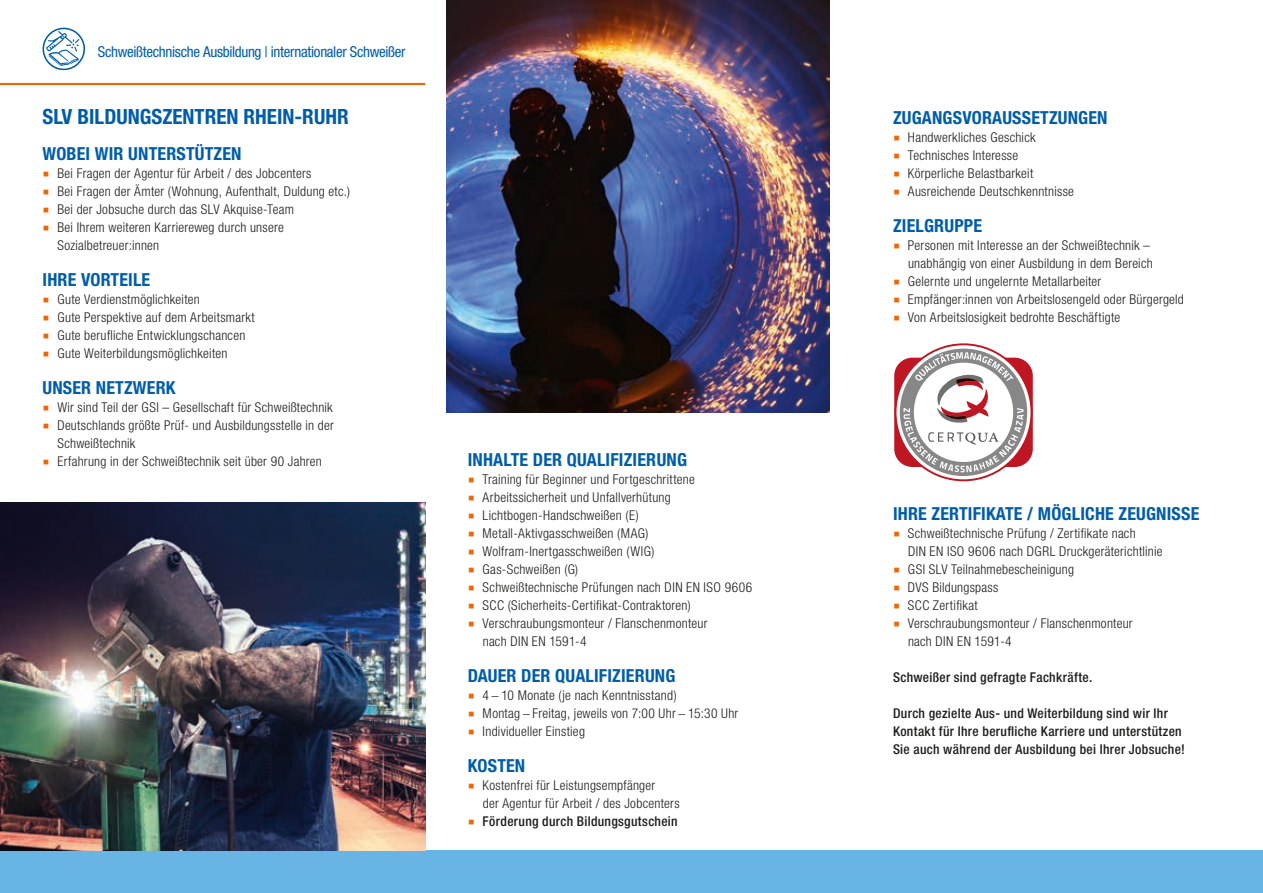
<style>
.page{position:relative;width:1263px;height:893px;background:#fff}
.page>*{position:absolute;margin:0;border:0;box-sizing:border-box;transform-origin:0 0}
.t1{font:700 condensed 21px "Helvetica Neue LT Std";color:#005da9}
.t2{font:700 condensed 18px "Helvetica Neue LT Std";letter-spacing:.01em;color:#005da9}
.t3{font:condensed 15px "Helvetica Neue LT Std";letter-spacing:-.02em;color:#005da9}
.t4{font:300 condensed 13.5px/18px "Helvetica Neue LT Std";letter-spacing:.02em;color:#1d1d1b}
.t5{font:500 condensed 13.5px/18px "Helvetica Neue LT Std";letter-spacing:.025em;color:#1d1d1b}
.s1{font-family:"Realist Wide";font-stretch:normal;color:#ec6708}
.s2{font-family:"Realist Wide";font-weight:300;font-stretch:normal;color:#ec6708}
</style>
<div class="page">
<div style="left:0;top:850px;width:1263px;height:43px;background:#68b5e5"></div>
<svg style="left:894px;top:343px;width:138px;height:138px"></svg>
<svg style="left:43px;top:28px;width:42px;height:42px"></svg>
<hr style="left:0;top:83px;width:425px;height:2px;background:#ec6708">
<img style="left:446px;top:0;width:383px;height:412px">
<img style="left:0;top:502px;width:425px;height:348px">
<p class="t3" style="left:98px;top:44px;width:309px">Schweißtechnische Ausbildung | internationaler Schweißer</p>
<h1 class="t1" style="left:43px;top:104px;width:308px">SLV BILDUNGSZENTREN RHEIN-RUHR</h1>
<h2 class="t2" style="left:43px;top:143px;width:201px">WOBEI WIR UNTERSTÜTZEN</h2>
<p class="t4" style="left:43px;top:164px;width:270px"><span class="s1">■</span> Bei Fragen der Agentur für Arbeit / des Jobcenters</p>
<p class="t4" style="left:43px;top:182px;width:309px"><span class="s1">■</span> Bei Fragen der Ämter (Wohnung, Aufenthalt, Duldung etc.)</p>
<p class="t4" style="left:43px;top:200px;width:253px"><span class="s1">■</span> Bei der Jobsuche durch das SLV Akquise-Team</p>
<p class="t4" style="left:58px;top:218px;width:228px;text-indent:-15px"><span class="s1">■</span> Bei Ihrem weiteren Karriereweg durch unsere<br>Sozialbetreuer:innen</p>
<h2 class="t2" style="left:43px;top:269px;width:109px">IHRE VORTEILE</h2>
<p class="t4" style="left:43px;top:290px;width:159px"><span class="s1">■</span> Gute Verdienstmöglichkeiten</p>
<p class="t4" style="left:43px;top:308px;width:214px"><span class="s1">■</span> Gute Perspektive auf dem Arbeitsmarkt</p>
<p class="t4" style="left:43px;top:326px;width:204px"><span class="s1">■</span> Gute berufliche Entwicklungschancen</p>
<p class="t4" style="left:43px;top:344px;width:186px"><span class="s1">■</span> Gute Weiterbildungsmöglichkeiten</p>
<h2 class="t2" style="left:43px;top:377px;width:134px">UNSER NETZWERK</h2>
<p class="t4" style="left:43px;top:398px;width:292px"><span class="s1">■</span> Wir sind Teil der GSI – Gesellschaft für Schweißtechnik</p>
<p class="t4" style="left:58px;top:416px;width:278px;text-indent:-15px"><span class="s1">■</span> Deutschlands größte Prüf- und Ausbildungsstelle in der<br>Schweißtechnik</p>
<p class="t4" style="left:43px;top:452px;width:281px"><span class="s1">■</span> Erfahrung in der Schweißtechnik seit über 90 Jahren</p>
<h2 class="t2" style="left:468px;top:449px;width:221px">INHALTE DER QUALIFIZIERUNG</h2>
<p class="t4" style="left:468px;top:470px;width:229px"><span class="s1">■</span> Training für Beginner und Fortgeschrittene</p>
<p class="t4" style="left:468px;top:488px;width:204px"><span class="s1">■</span> Arbeitssicherheit und Unfallverhütung</p>
<p class="t4" style="left:468px;top:506px;width:173px"><span class="s1">■</span> Lichtbogen-Handschweißen (E)</p>
<p class="t4" style="left:468px;top:524px;width:182px"><span class="s1">■</span> Metall-Aktivgasschweißen (MAG)</p>
<p class="t4" style="left:468px;top:542px;width:188px"><span class="s1">■</span> Wolfram-Inertgasschweißen (WIG)</p>
<p class="t4" style="left:468px;top:560px;width:112px"><span class="s1">■</span> Gas-Schweißen (G)</p>
<p class="t4" style="left:468px;top:578px;width:286px"><span class="s1">■</span> Schweißtechnische Prüfungen nach DIN EN ISO 9606</p>
<p class="t4" style="left:468px;top:596px;width:224px"><span class="s1">■</span> SCC (Sicherheits-Certifikat-Contraktoren)</p>
<p class="t4" style="left:483px;top:614px;width:226px;text-indent:-15px"><span class="s1">■</span> Verschraubungsmonteur / Flanschenmonteur nach DIN EN 1591-4</p>
<h2 class="t2" style="left:468px;top:665px;width:209px">DAUER DER QUALIFIZIERUNG</h2>
<p class="t4" style="left:468px;top:686px;width:210px"><span class="s1">■</span> 4 − 10 Monate (je nach Kenntnisstand)</p>
<p class="t4" style="left:468px;top:704px;width:272px"><span class="s1">■</span> Montag − Freitag, jeweils von 7:00 Uhr − 15:30 Uhr</p>
<p class="t4" style="left:468px;top:722px;width:119px"><span class="s1">■</span> Individueller Einstieg</p>
<h2 class="t2" style="left:468px;top:755px;width:59px">KOSTEN</h2>
<p class="t4" style="left:483px;top:776px;width:198px;text-indent:-15px"><span class="s1">■</span> Kostenfrei für Leistungsempfänger<br>der Agentur für Arbeit / des Jobcenters</p>
<p class="t5" style="left:468px;top:812px;width:211px"><span class="s2">■</span> Förderung durch Bildungsgutschein</p>
<h2 class="t2" style="left:893px;top:107px;width:216px">ZUGANGSVORAUSSETZUNGEN</h2>
<p class="t4" style="left:893px;top:128px;width:144px"><span class="s1">■</span> Handwerkliches Geschick</p>
<p class="t4" style="left:893px;top:146px;width:127px"><span class="s1">■</span> Technisches Interesse</p>
<p class="t4" style="left:893px;top:164px;width:142px"><span class="s1">■</span> Körperliche Belastbarkeit</p>
<p class="t4" style="left:893px;top:182px;width:182px"><span class="s1">■</span> Ausreichende Deutschkenntnisse</p>
<h2 class="t2" style="left:893px;top:215px;width:91px">ZIELGRUPPE</h2>
<p class="t4" style="left:893px;top:236px;width:261px;text-align:right"><span class="s1">■</span> Personen mit Interesse an der Schweißtechnik – unabhängig von einer Ausbildung in dem Bereich</p>
<p class="t4" style="left:893px;top:272px;width:210px"><span class="s1">■</span> Gelernte und ungelernte Metallarbeiter</p>
<p class="t4" style="left:893px;top:290px;width:292px"><span class="s1">■</span> Empfänger:innen von Arbeitslosengeld oder Bürgergeld</p>
<p class="t4" style="left:893px;top:308px;width:229px"><span class="s1">■</span> Von Arbeitslosigkeit bedrohte Beschäftigte</p>
<h2 class="t2" style="left:893px;top:503px;width:308px">IHRE ZERTIFIKATE / MÖGLICHE ZEUGNISSE</h2>
<p class="t4" style="left:908px;top:524px;width:256px;text-indent:-15px"><span class="s1">■</span> Schweißtechnische Prüfung / Zertifikate nach<br>DIN EN ISO 9606 nach DGRL Druckgeräterichtlinie</p>
<p class="t4" style="left:893px;top:560px;width:183px"><span class="s1">■</span> GSI SLV Teilnahmebescheinigung</p>
<p class="t4" style="left:893px;top:578px;width:107px"><span class="s1">■</span> DVS Bildungspass</p>
<p class="t4" style="left:893px;top:596px;width:86px"><span class="s1">■</span> SCC Zertifikat</p>
<p class="t4" style="left:908px;top:614px;width:226px;text-indent:-15px"><span class="s1">■</span> Verschraubungsmonteur / Flanschenmonteur nach DIN EN 1591-4</p>
<p class="t5" style="left:893px;top:668px;width:201px">Schweißer sind gefragte Fachkräfte.</p>
<p class="t5" style="left:893px;top:704px;width:293px">Durch gezielte Aus- und Weiterbildung sind wir Ihr<br>Kontakt für Ihre berufliche Karriere und unterstützen<br>Sie auch während der Ausbildung bei Ihrer Jobsuche!</p>
</div>
